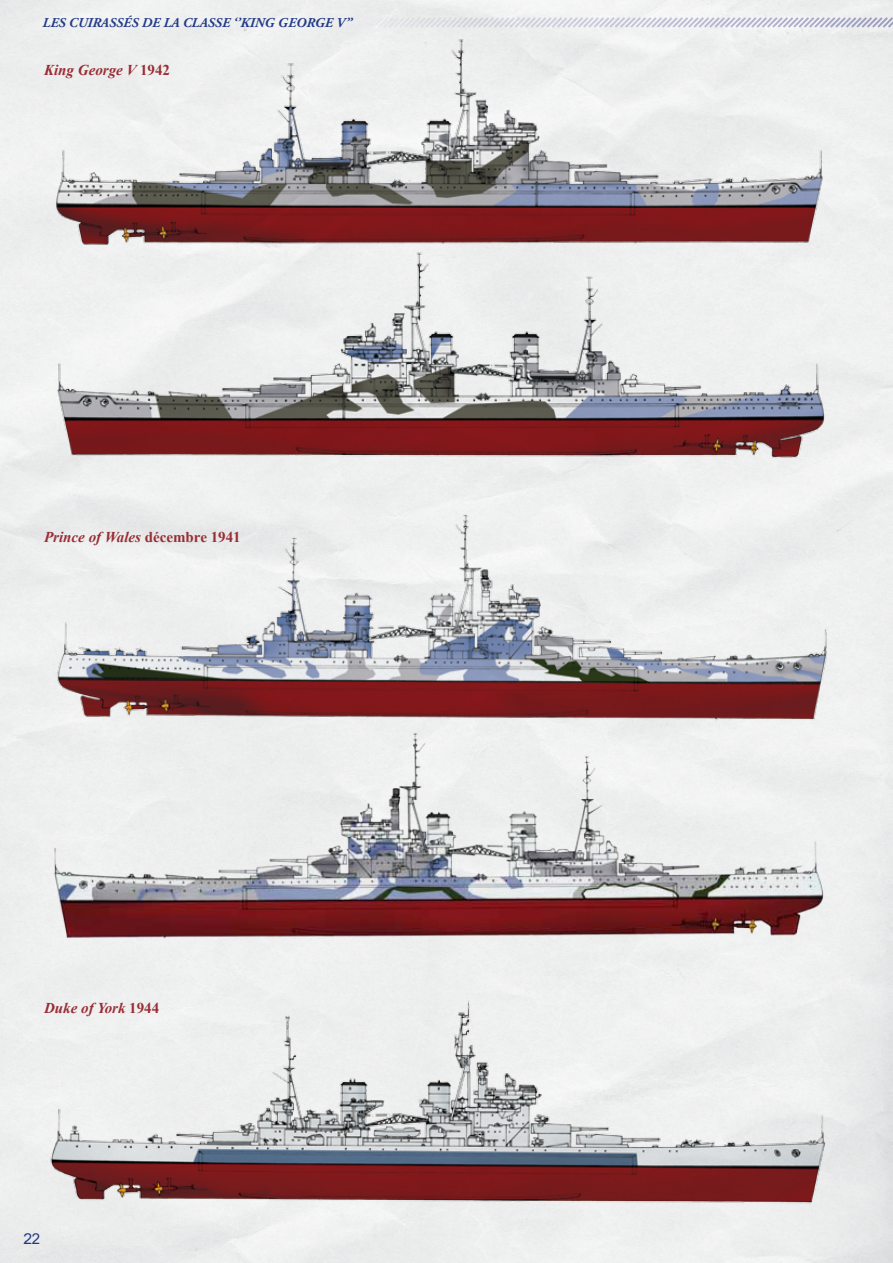
<style>
.page{position:relative;width:893px;height:1263px;background:#fff}
.page>*{position:absolute;margin:0;border:0;box-sizing:border-box;transform-origin:0 0}
.t1{font:italic 700 15px "Times New Roman";color:#982e34}
.t2{font:15px "Arial";color:#25408f}
.t3{font:italic 700 13.5px "Adobe Garamond Pro";color:#25408f}
.s1{font-style:normal}
</style>
<div class="page">
<img style="left:30px;top:10px;width:820px;height:212px">
<img style="left:30px;top:222px;width:820px;height:295px">
<img style="left:26px;top:438px;width:820px;height:370px">
<img style="left:43px;top:660px;width:805px;height:281px">
<img style="left:27px;top:941px;width:826px;height:322px">
<p class="t3" style="left:43px;top:15px;width:311px">LES CUIRASSÉS DE LA CLASSE ‘’KING GEORGE V’’</p>
<p class="t1" style="left:44px;top:60px;width:127px">King George V <span class="s1">1942</span></p>
<p class="t1" style="left:44px;top:527px;width:198px">Prince of Wales <span class="s1">décembre 1941</span></p>
<p class="t1" style="left:44px;top:997px;width:117px">Duke of York <span class="s1">1944</span></p>
<p class="t2" style="left:24px;top:1228px;width:18px">22</p>
</div>
